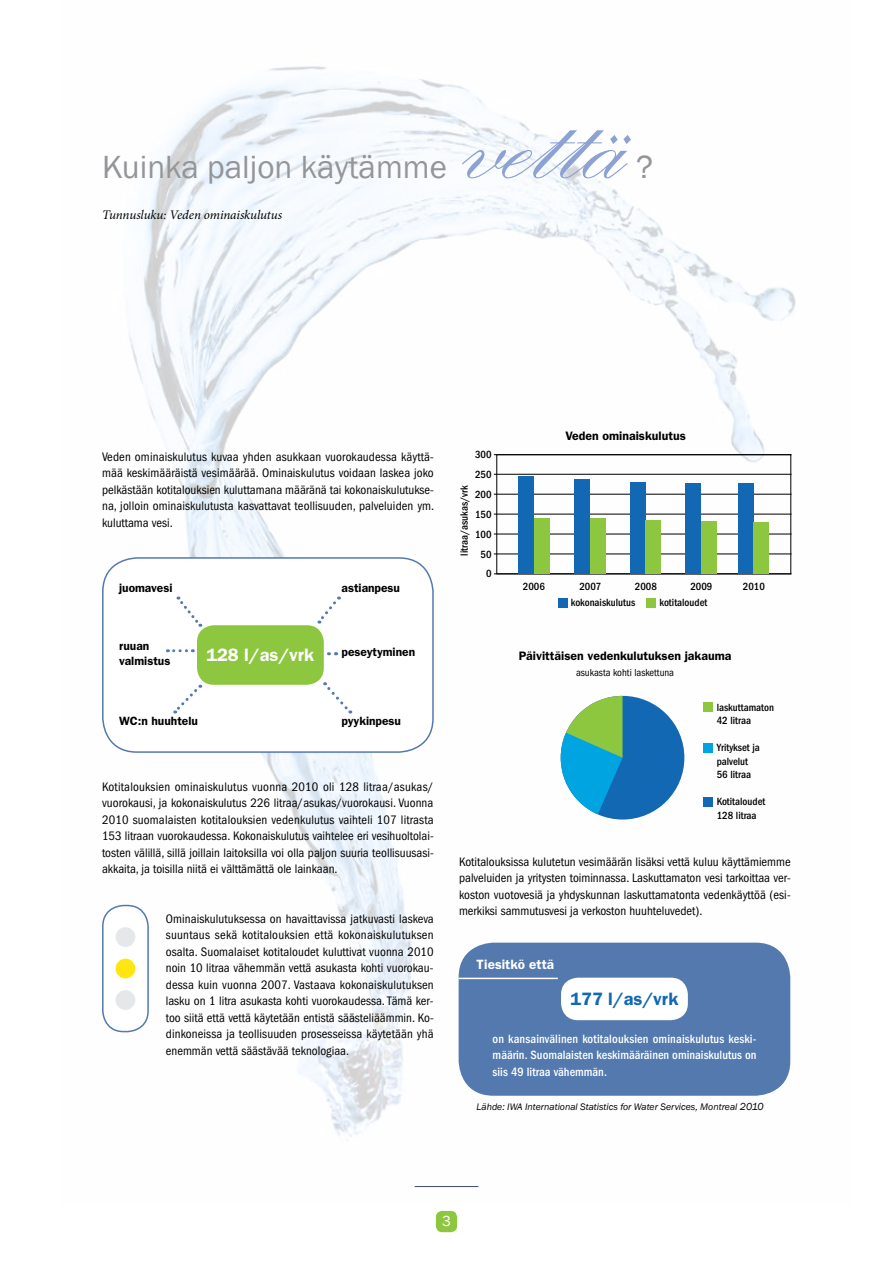
<style>
.page{position:relative;width:893px;height:1263px;background:#fff}
.page>*{position:absolute;margin:0;border:0;box-sizing:border-box;transform-origin:0 0}
.t1{font:700 135px "Kuenstler Script Two";color:#8ca2d3}
.t2{font:33px "Franklin Gothic";color:#939598}
.t3{font:600 18px "Franklin Gothic";color:#fff}
.t4{font:600 18px "Franklin Gothic";color:#1268b3}
.t5{font:15px "Franklin Gothic";color:#fff}
.t6{font:600 13.5px "Franklin Gothic";color:#fff}
.t7{font:italic 13.05px "Minion Pro";letter-spacing:-.015em;color:#000}
.t8{font:condensed 12.75px/16.5px "Franklin Gothic";color:#000;text-align:justify}
.t9{font:500 condensed 12.45px/16.5px "Franklin Gothic";color:#fff;text-align:justify}
.t10{font:600 12.3px "Franklin Gothic";color:#000}
.t11{font:600 12px/15px "Franklin Gothic";color:#000}
.t12{font:500 condensed 10.8px/20px "Franklin Gothic";color:#000}
.t13{font:condensed 10.5px "Franklin Gothic";color:#000}
.t14{font:italic 9.75px "Franklin Gothic";color:#000}
.s1{font-size:10.5px}
</style>
<div class="page">
<img style="left:102px;top:66px;width:694px;height:1122px">
<div style="left:436px;top:1211px;width:21px;height:21px;background:#8dc63f;border-radius:6px"></div>
<div style="left:103px;top:905px;width:45px;height:126px;background:#fff;border-radius:21px"></div>
<div style="left:102px;top:905px;width:47px;height:127px;border:2px solid #5379ae;border-radius:21px"></div>
<div style="left:116px;top:927px;width:19px;height:20px;background:#e6e7e8;border-radius:50%"></div>
<div style="left:116px;top:959px;width:19px;height:19px;background:#ffe512;border-radius:50%"></div>
<div style="left:116px;top:990px;width:19px;height:20px;background:#e6e7e8;border-radius:50%"></div>
<div style="left:103px;top:558px;width:330px;height:194px;background:#fff;border-radius:34px"></div>
<div style="left:102px;top:557px;width:332px;height:196px;border:2px solid #5379ae;border-radius:34px"></div>
<div style="left:197px;top:625px;width:127px;height:60px;background:#8dc63f;border-radius:17px"></div>
<svg style="left:177px;top:596px;width:25px;height:31px"></svg>
<svg style="left:317px;top:596px;width:22px;height:28px"></svg>
<svg style="left:325px;top:682px;width:27px;height:32px"></svg>
<svg style="left:173px;top:685px;width:28px;height:29px"></svg>
<svg style="left:174px;top:649px;width:19px;height:3px"></svg>
<svg style="left:328px;top:652px;width:9px;height:3px"></svg>
<div style="left:459px;top:943px;width:330px;height:152px;background:#5379ae;border-radius:34px"></div>
<div style="left:459px;top:943px;width:331px;height:153px;border:2px solid #5379ae;border-radius:34px"></div>
<hr style="left:459px;top:978px;width:99px;height:1px;background:#fff">
<div style="left:561px;top:978px;width:127px;height:42px;background:#fff;border-radius:17px"></div>
<hr style="left:494px;top:454px;width:297px;height:1px;background:#000">
<hr style="left:494px;top:474px;width:297px;height:1px;background:#000">
<hr style="left:494px;top:494px;width:297px;height:1px;background:#000">
<hr style="left:494px;top:514px;width:297px;height:1px;background:#000">
<hr style="left:494px;top:534px;width:297px;height:1px;background:#000">
<hr style="left:494px;top:554px;width:297px;height:1px;background:#000">
<hr style="left:494px;top:574px;width:297px;height:1px;background:#000">
<div style="left:519px;top:476px;width:15px;height:98px;background:#1268b3"></div>
<div style="left:534px;top:518px;width:16px;height:56px;background:#8dc63f"></div>
<div style="left:574px;top:480px;width:16px;height:94px;background:#1268b3"></div>
<div style="left:590px;top:519px;width:15px;height:55px;background:#8dc63f"></div>
<div style="left:630px;top:482px;width:15px;height:92px;background:#1268b3"></div>
<div style="left:645px;top:521px;width:16px;height:53px;background:#8dc63f"></div>
<div style="left:685px;top:483px;width:16px;height:91px;background:#1268b3"></div>
<div style="left:701px;top:522px;width:15px;height:52px;background:#8dc63f"></div>
<div style="left:738px;top:483px;width:15px;height:91px;background:#1268b3"></div>
<div style="left:753px;top:523px;width:16px;height:51px;background:#8dc63f"></div>
<div style="left:559px;top:598px;width:9px;height:9px;background:#1268b3"></div>
<div style="left:647px;top:598px;width:9px;height:9px;background:#8dc63f"></div>
<div style="left:703px;top:702px;width:9px;height:10px;background:#8dc63f"></div>
<div style="left:703px;top:744px;width:9px;height:9px;background:#00a4e0"></div>
<div style="left:703px;top:797px;width:9px;height:9px;background:#1268b3"></div>
<div style="left:561px;top:696px;width:123px;height:123px;background:#1268b3;border-radius:50%"></div>
<svg style="left:561px;top:696px;width:61px;height:123px"></svg>
<hr style="left:415px;top:1186px;width:63px;height:1px;background:#3c4a78">
<h2 class="t2" style="left:102px;top:146px;width:346px">Kuinka paljon käytämme</h2>
<p class="t7" style="left:102px;top:206px;width:181px">Tunnusluku: Veden ominaiskulutus</p>
<h1 class="t1" style="left:455px;top:63px;width:166px">vettä</h1>
<h2 class="t2" style="left:636px;top:146px;width:18px">?</h2>
<p class="t8" style="left:102px;top:448px;width:334px">Veden ominaiskulutus kuvaa yhden asukkaan vuorokaudessa käyttä&shy;mää keskimääräistä vesimäärää. Ominaiskulutus voidaan laskea joko pelkästään kotitalouksien kuluttamana määränä tai kokonaiskulutukse&shy;na, jolloin ominaiskulutusta kasvattavat teollisuuden, palveluiden ym. kuluttama vesi.</p>
<p class="t11" style="left:119px;top:581px;width:55px">juomavesi</p>
<p class="t11" style="left:119px;top:638px;width:53px">ruuan valmistus</p>
<h3 class="t3" style="left:206px;top:644px;width:109px">128 l/as/vrk</h3>
<p class="t11" style="left:341px;top:581px;width:60px">astianpesu</p>
<p class="t11" style="left:341px;top:645px;width:75px">peseytyminen</p>
<p class="t11" style="left:119px;top:714px;width:80px">WC:n huuhtelu</p>
<p class="t11" style="left:341px;top:714px;width:61px">pyykinpesu</p>
<p class="t8" style="left:102px;top:778px;width:333px">Kotitalouksien ominaiskulutus vuonna 2010 oli 128 litraa/asukas/ vuorokausi, ja kokonaiskulutus 226 litraa/asukas/vuorokausi. Vuonna 2010 suomalaisten kotitalouksien vedenkulutus vaihteli 107 litrasta 153 litraan vuorokaudessa. Kokonaiskulutus vaihtelee eri vesihuoltolai&shy;tosten välillä, sillä joillain laitoksilla voi olla paljon suuria teollisuusasi&shy;akkaita, ja toisilla niitä ei välttämättä ole lainkaan.</p>
<p class="t8" style="left:166px;top:910px;width:269px">Ominaiskulutuksessa on havaittavissa jatkuvasti laskeva suuntaus sekä kotitalouksien että kokonaiskulutuksen osalta. Suomalaiset kotitaloudet kuluttivat vuonna 2010 noin 10 litraa vähemmän vettä asukasta kohti vuorokau&shy;dessa kuin vuonna 2007. Vastaava kokonaiskulutuksen lasku on 1 litra asukasta kohti vuorokaudessa. Tämä ker&shy;too siitä että vettä käytetään entistä säästeliäämmin. Ko&shy;dinkoneissa ja teollisuuden prosesseissa käytetään yhä enemmän vettä säästävää teknologiaa.</p>
<p class="t12" style="left:475px;top:444px;width:18px;text-align:right">300<br>250<br>200<br>150<br>100<br>50<br>0</p>
<p class="t12" style="left:454px;top:556px;width:72px;rotate:-90deg">litraa/asukas/vrk</p>
<p class="t10" style="left:566px;top:429px;width:122px">Veden ominaiskulutus</p>
<p class="t12" style="left:523px;top:576px;width:24px">2006</p>
<p class="t12" style="left:579px;top:576px;width:24px">2007</p>
<p class="t12" style="left:635px;top:576px;width:24px">2008</p>
<p class="t12" style="left:690px;top:576px;width:24px">2009</p>
<p class="t12" style="left:743px;top:576px;width:24px">2010</p>
<p class="t12" style="left:571px;top:593px;width:66px">kokonaiskulutus</p>
<p class="t12" style="left:660px;top:593px;width:49px">kotitaloudet</p>
<p class="t10" style="left:519px;top:648px;width:214px">Päivittäisen vedenkulutuksen jakauma</p>
<p class="t13" style="left:576px;top:666px;width:100px">asukasta kohti laskettuna</p>
<p class="t12" style="left:717px;top:700px;width:59px;line-height:13.5px">laskuttamaton<br>42 litraa</p>
<p class="t12" style="left:717px;top:741px;width:45px;line-height:13.5px">Yritykset ja palvelut<br>56 litraa</p>
<p class="t12" style="left:717px;top:795px;width:50px;line-height:13.5px">Kotitaloudet<br>128 litraa</p>
<p class="t8" style="left:459px;top:853px;width:333px">Kotitalouksissa kulutetun vesimäärän lisäksi vettä kuluu käyttämiemme palveluiden ja yritysten toiminnassa. Laskuttamaton vesi tarkoittaa ver&shy;koston vuotovesiä ja yhdyskunnan laskuttamatonta vedenkäyttöä (esi&shy;merkiksi sammutusvesi ja verkoston huuhteluvedet).</p>
<p class="t6" style="left:477px;top:956px;width:79px">Tiesitkö että</p>
<h3 class="t4" style="left:570px;top:988px;width:109px">177 l/as/vrk</h3>
<p class="t9" style="left:493px;top:1030px;width:265px">on kansainvälinen kotitalouksien ominaiskulutus keski&shy;määrin. Suomalaisten keskimääräinen ominaiskulutus on siis 49 litraa vähemmän.</p>
<p class="t14" style="left:477px;top:1100px;width:289px">Lähde: IWA International Statistics for Water Services, Montreal <span class="s1">2010</span></p>
<p class="t5" style="left:442px;top:1212px;width:10px">3</p>
</div>
